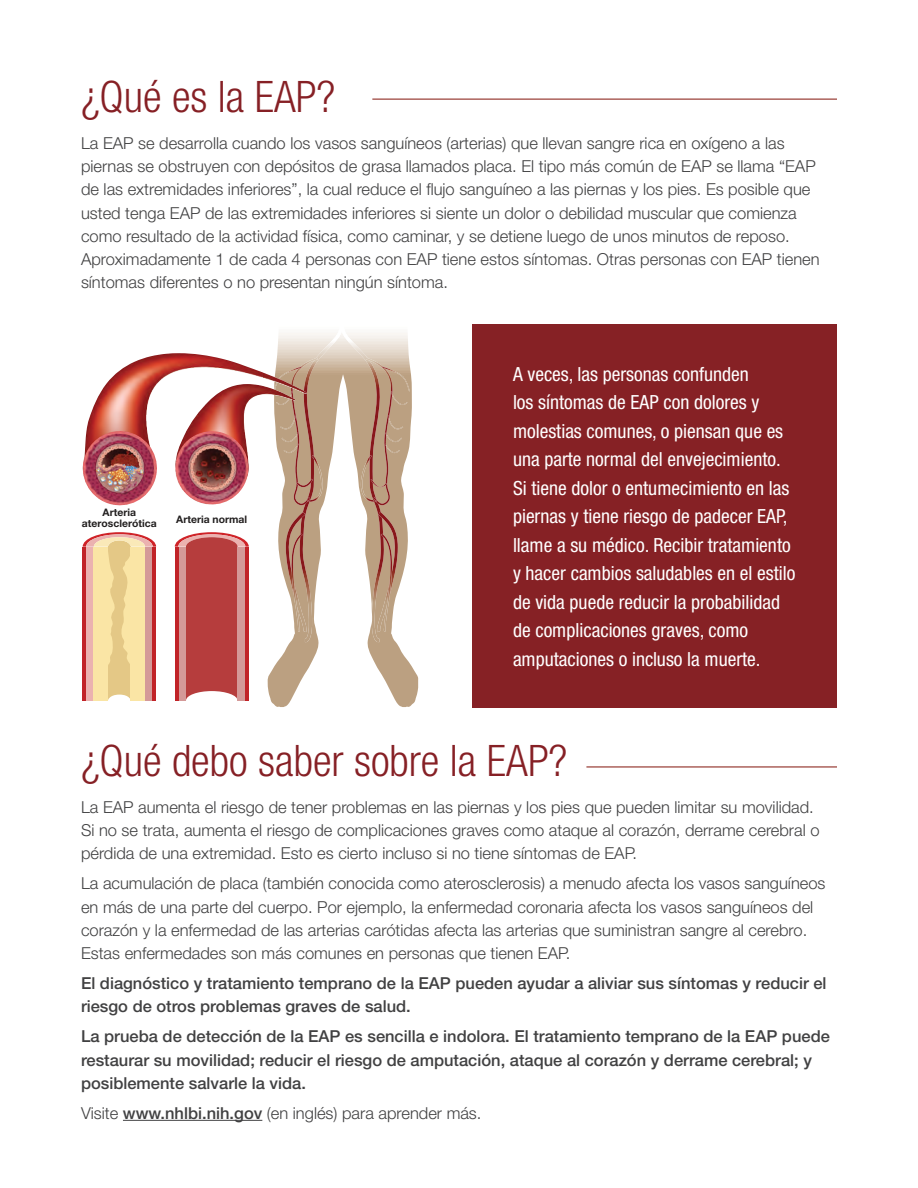
<style>
.page{position:relative;width:918px;height:1188px;background:#fff}
.page>*{position:absolute;margin:0;border:0;box-sizing:border-box;transform-origin:0 0}
.t1{font:300 condensed 43.5px "Helvetica Neue LT Pro";color:#862025}
.t2{font:condensed 19.5px/28.5px "Helvetica Neue LT Pro";color:#fff}
.t3{font:300 16.5px/23.2px "Helvetica Neue LT Pro";color:#414142}
.t4{font:500 16.5px/23.2px "Helvetica Neue LT Pro";color:#414142}
.s1{font-weight:500}
</style>
<div class="page">
<hr style="left:123px;top:1120px;width:139px;height:1px;background:#414142">
<hr style="left:372px;top:99px;width:465px;height:1px;background:#902d25">
<hr style="left:586px;top:766px;width:251px;height:2px;background:#902d25">
<div style="left:472px;top:325px;width:365px;height:383px;background:#862125"></div>
<img style="left:300px;top:333px;width:41px;height:309px">
<img style="left:291px;top:358px;width:27px;height:147px">
<img style="left:297px;top:479px;width:16px;height:8px">
<img style="left:285px;top:512px;width:23px;height:120px">
<img style="left:291px;top:534px;width:11px;height:98px">
<svg style="left:341px;top:333px;width:77px;height:374px"></svg>
<img style="left:282px;top:477px;width:13px;height:17px">
<img style="left:86px;top:353px;width:221px;height:124px">
<svg style="left:83px;top:532px;width:73px;height:169px;background:#ebc095"></svg>
<svg style="left:175px;top:532px;width:74px;height:169px;background:#bd4e4e"></svg>
<div style="left:238px;top:547px;width:7px;height:154px;background:#d49998"></div>
<hr style="left:245px;top:547px;width:4px;height:154px;background:#c12328">
<div style="left:178px;top:547px;width:8px;height:154px;background:#d49998"></div>
<hr style="left:175px;top:547px;width:3px;height:154px;background:#c12328">
<img style="left:82px;top:431px;width:172px;height:75px">
<h2 class="t1" style="left:81px;top:72px;width:256px">¿Qué es la EAP?</h2>
<p class="t3" style="left:81px;top:131px;width:740px">La EAP se desarrolla cuando los vasos sanguíneos (arterias) que llevan sangre rica en oxígeno a las piernas se obstruyen con depósitos de grasa llamados placa. El tipo más común de EAP se llama “EAP de las extremidades inferiores”, la cual reduce el flujo sanguíneo a las piernas y los pies. Es posible que usted tenga EAP de las extremidades inferiores si siente un dolor o debilidad muscular que comienza como resultado de la actividad física, como caminar, y se detiene luego de unos minutos de reposo.<br>Aproximadamente 1 de cada 4 personas con EAP tiene estos síntomas. Otras personas con EAP tienen síntomas diferentes o no presentan ningún síntoma.</p>
<p class="t2" style="left:513px;top:360px;width:284px">A veces, las personas confunden<br>los síntomas de EAP con dolores y molestias comunes, o piensan que es una parte normal del envejecimiento.<br>Si tiene dolor o entumecimiento en las piernas y tiene riesgo de padecer EAP, llame a su médico. Recibir tratamiento y hacer cambios saludables en el estilo de vida puede reducir la probabilidad de complicaciones graves, como amputaciones o incluso la muerte.</p>
<h2 class="t1" style="left:81px;top:736px;width:488px">¿Qué debo saber sobre la EAP?</h2>
<p class="t3" style="left:81px;top:795px;width:740px">La EAP aumenta el riesgo de tener problemas en las piernas y los pies que pueden limitar su movilidad.<br>Si no se trata, aumenta el riesgo de complicaciones graves como ataque al corazón, derrame cerebral o pérdida de una extremidad. Esto es cierto incluso si no tiene síntomas de EAP.</p>
<p class="t3" style="left:81px;top:871px;width:746px">La acumulación de placa (también conocida como aterosclerosis) a menudo afecta los vasos sanguíneos en más de una parte del cuerpo. Por ejemplo, la enfermedad coronaria afecta los vasos sanguíneos del corazón y la enfermedad de las arterias carótidas afecta las arterias que suministran sangre al cerebro.<br>Estas enfermedades son más comunes en personas que tienen EAP.</p>
<p class="t4" style="left:81px;top:971px;width:747px">El diagnóstico y tratamiento temprano de la EAP pueden ayudar a aliviar sus síntomas y reducir el riesgo de otros problemas graves de salud.</p>
<p class="t4" style="left:81px;top:1025px;width:750px">La prueba de detección de la EAP es sencilla e indolora. El tratamiento temprano de la EAP puede restaurar su movilidad; reducir el riesgo de amputación, ataque al corazón y derrame cerebral; y posiblemente salvarle la vida.</p>
<p class="t3" style="left:81px;top:1101px;width:402px">Visite <span class="s1">www.nhlbi.nih.gov</span> (en inglés) para aprender más.</p>
</div>
